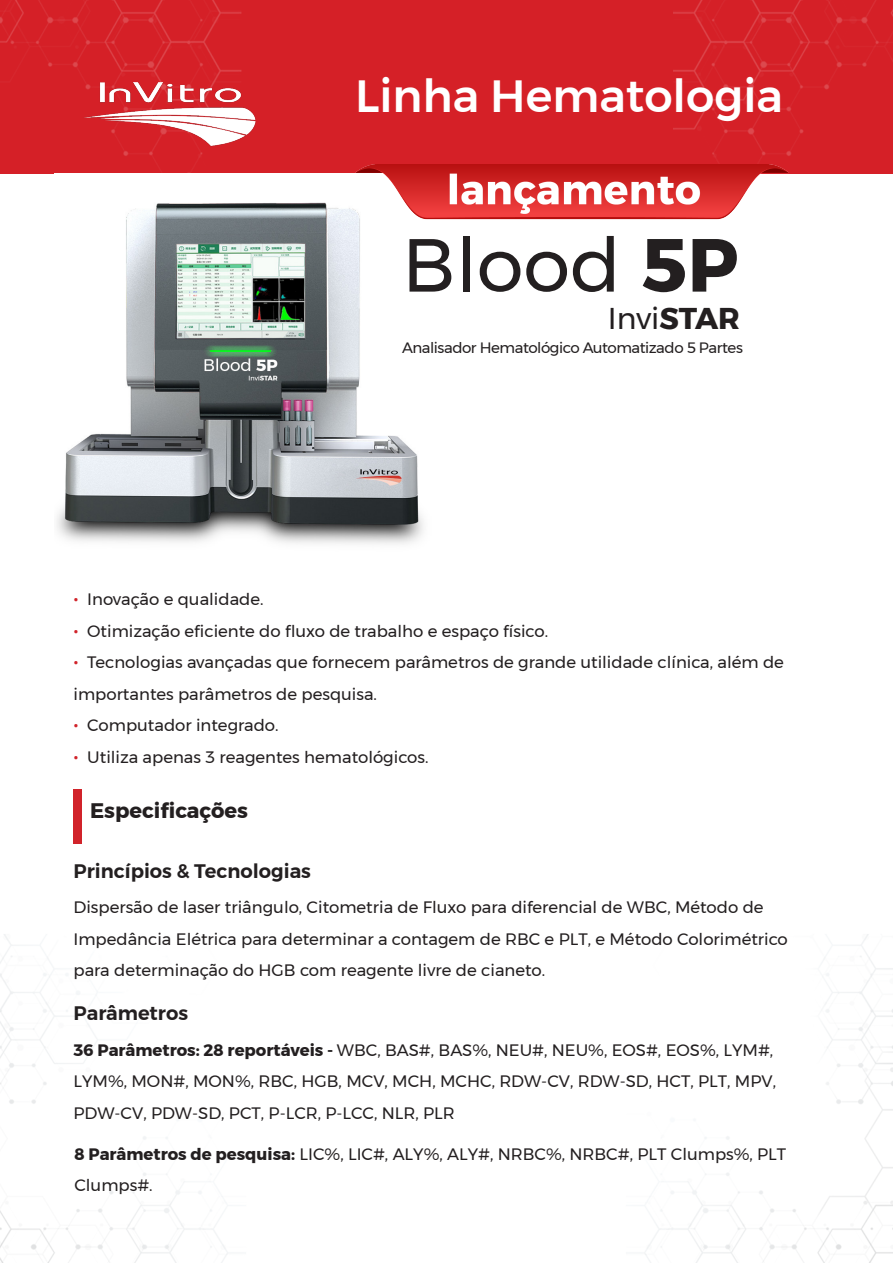
<style>
.page{position:relative;width:893px;height:1263px;background:#fff}
.page>*{position:absolute;margin:0;border:0;box-sizing:border-box;transform-origin:0 0}
.t1{font:75px "Montserrat";color:#231f20}
.t2{font:500 45px "Montserrat";color:#fff}
.t3{font:30px "Montserrat";color:#231f20}
.t4{font:700 21px "Montserrat";color:#231f20}
.t5{font:600 19.5px "Montserrat";color:#231f20}
.t6{font:16.5px/31.5px "Montserrat";color:#231f20}
.t7{font:15px "Montserrat";letter-spacing:-.03em;color:#231f20}
.s1{font-weight:700}
.s2{font-size:19.5px;color:#d1232a}
</style>
<div class="page">
<div style="left:0;top:0;width:893px;height:173px;background:#d52027"></div>
<img style="left:0;top:934px;width:893px;height:329px">
<img style="left:57px;top:202px;width:366px;height:342px">
<img style="left:54px;top:54px;width:231px;height:119px">
<img style="left:355px;top:164px;width:433px;height:59px">
<div style="left:74px;top:789px;width:8px;height:54px;background:#d1232a"></div>
<p class="t2" style="left:355px;top:60px;width:429px">Linha Hematologia</p>
<p class="t1" style="left:402px;top:208px;width:338px">Blood <span class="s1">5P</span></p>
<p class="t3" style="left:608px;top:296px;width:134px">Invi<span class="s1">STAR</span></p>
<p class="t7" style="left:402px;top:336px;width:343px">Analisador Hematológico Automatizado 5 Partes</p>
<p class="t6" style="left:74px;top:583px;width:192px"><span class="s2">•</span> Inovação e qualidade.</p>
<p class="t6" style="left:74px;top:615px;width:476px"><span class="s2">•</span> Otimização eficiente do fluxo de trabalho e espaço físico.</p>
<p class="t6" style="left:74px;top:646px;width:712px"><span class="s2">•</span> Tecnologias avançadas que fornecem parâmetros de grande utilidade clínica, além de importantes parâmetros de pesquisa.</p>
<p class="t6" style="left:74px;top:709px;width:207px"><span class="s2">•</span> Computador integrado.</p>
<p class="t6" style="left:74px;top:741px;width:356px"><span class="s2">•</span> Utiliza apenas 3 reagentes hematológicos.</p>
<p class="t4" style="left:90px;top:793px;width:160px">Especificações</p>
<p class="t5" style="left:74px;top:855px;width:239px">Princípios &amp; Tecnologias</p>
<p class="t6" style="left:74px;top:891px;width:716px">Dispersão de laser triângulo, Citometria de Fluxo para diferencial de WBC, Método de<br>Impedância Elétrica para determinar a contagem de RBC e PLT, e Método Colorimétrico para determinação do HGB com reagente livre de cianeto.</p>
<p class="t5" style="left:74px;top:998px;width:116px">Parâmetros</p>
<p class="t6" style="left:74px;top:1034px;width:704px"><span class="s1">36 Parâmetros: 28 reportáveis -</span> WBC, BAS#, BAS%, NEU#, NEU%, EOS#, EOS%, LYM#,<br>LYM%, MON#, MON%, RBC, HGB, MCV, MCH, MCHC, RDW-CV, RDW-SD, HCT, PLT, MPV,<br>PDW-CV, PDW-SD, PCT, P-LCR, P-LCC, NLR, PLR</p>
<p class="t6" style="left:74px;top:1138px;width:713px"><span class="s1">8 Parâmetros de pesquisa:</span> LIC%, LIC#, ALY%, ALY#, NRBC%, NRBC#, PLT Clumps%, PLT<br>Clumps#.</p>
</div>
